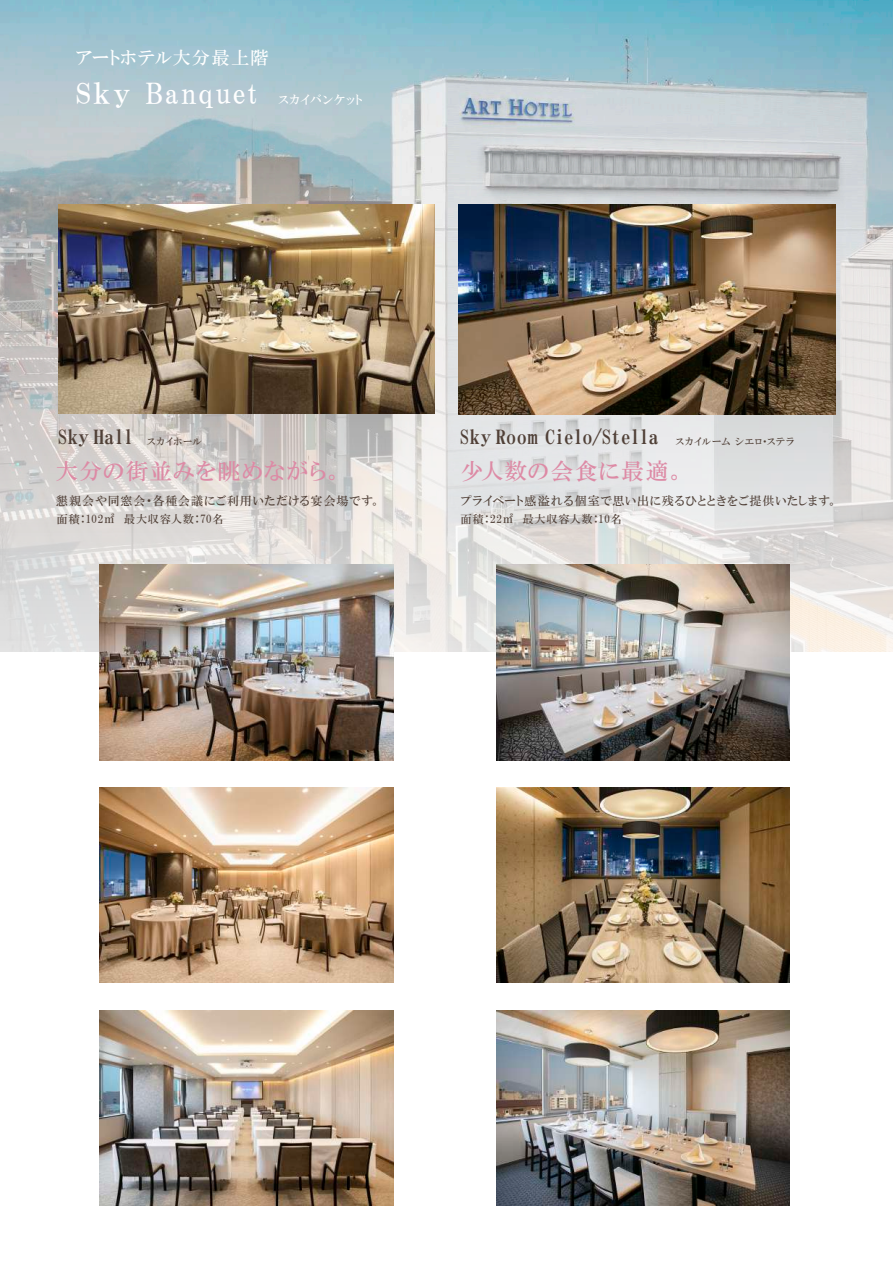
<style>
.page{position:relative;width:893px;height:1263px;background:#fff}
.page>*{position:absolute;margin:0;border:0;box-sizing:border-box;transform-origin:0 0}
.t1{font:28.65px "HGP Mincho B";letter-spacing:.06em;color:#fff}
.t2{font:22.5px "HGP Mincho B";letter-spacing:.075em;color:#dd8aa5}
.t3{font:19.5px "HG Mincho E";letter-spacing:-.045em;color:#504037;scale:1.1 1}
.t4{font:18px "HGP Mincho B";letter-spacing:.07em;color:#fff}
.t5{font:12px "HGP Mincho B";letter-spacing:.08em;color:#504037}
.t6{font:12px "HGP Mincho B";letter-spacing:.07em;color:#fff}
.t7{font:11.25px "HGP Mincho B";letter-spacing:.065em;color:#504037}
.s1{font-family:"HGP Mincho B";font-size:9.75px}
</style>
<div class="page">
<img style="left:0;top:0;width:893px;height:652px">
<img style="left:58px;top:205px;width:377px;height:209px">
<img style="left:458px;top:205px;width:378px;height:209px">
<img style="left:100px;top:565px;width:293px;height:195px">
<img style="left:100px;top:787px;width:293px;height:196px">
<img style="left:100px;top:1010px;width:293px;height:196px">
<img style="left:496px;top:787px;width:294px;height:196px">
<img style="left:496px;top:565px;width:294px;height:195px">
<img style="left:496px;top:1010px;width:294px;height:196px">
<h3 class="t4" style="left:76px;top:48px;width:194px">アートホテル大分最上階</h3>
<h1 class="t1" style="left:76px;top:79px;width:183px">Sｋｙ Banquet</h1>
<p class="t6" style="left:278px;top:93px;width:86px">スカイバンケット</p>
<h3 class="t3" style="left:57px;top:427px;width:133px">Sky Hall <span class="s1">スカイホール</span></h3>
<h3 class="t3" style="left:459px;top:427px;width:306px">Sky Room Cielo/Stella <span class="s1">スカイルーム シエロ・ステラ</span></h3>
<h2 class="t2" style="left:56px;top:459px;width:288px">大分の街並みを眺めながら。</h2>
<h2 class="t2" style="left:461px;top:459px;width:225px">少人数の会食に最適。</h2>
<p class="t5" style="left:56px;top:495px;width:326px">懇親会や同窓会・各種会議にご利用いただける宴会場です。</p>
<p class="t5" style="left:461px;top:495px;width:378px">プライベート感溢れる個室で思い出に残るひとときをご提供いたします。</p>
<p class="t7" style="left:56px;top:514px;width:169px">面積：102㎡　最大収容人数：70名</p>
<p class="t7" style="left:460px;top:514px;width:163px">面積：22㎡　最大収容人数：10名</p>
</div>
